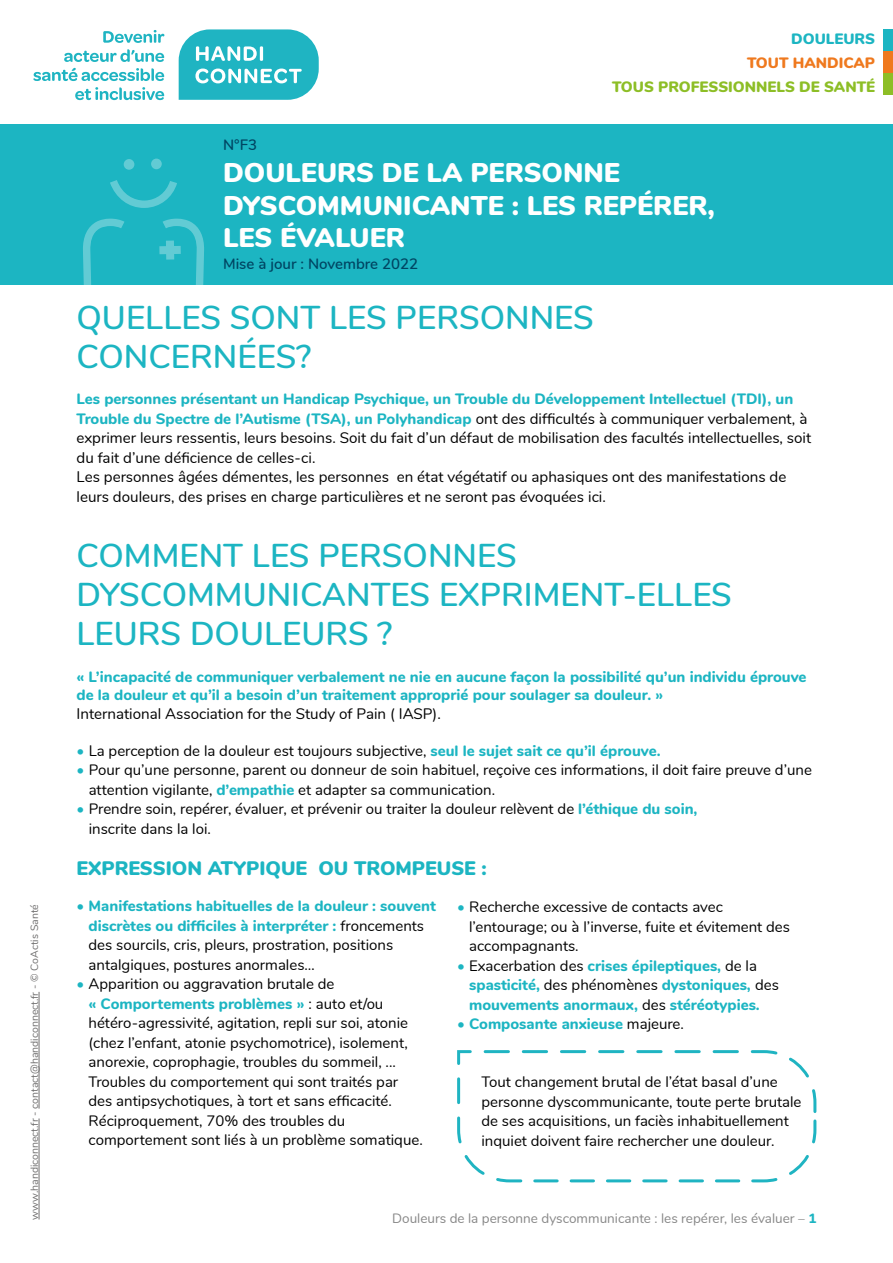
<style>
.page{position:relative;width:893px;height:1263px;background:#fff}
.page>*{position:absolute;margin:0;border:0;box-sizing:border-box;transform-origin:0 0}
.t1{font:600 33px/39px "Nunito";color:#1cb5c2}
.t2{font:900 27px/32.4px "Nunito";color:#fff}
.t3{font:900 19.5px "Nunito";color:#1cb5c2}
.t4{font:15.15px/19.5px "Nunito";color:#000}
.t5{font:15px/19.5px "Nunito";color:#000}
.t6{font:800 15px/19.5px "Nunito";color:#1cb5c2}
.t7{font:600 15px "Nunito";color:#004562}
.t8{font:900 15px "Nunito";color:#8dbe26}
.t9{font:900 15px "Nunito";color:#ef791e}
.t10{font:900 15px "Nunito";color:#1cb5c2}
.t11{font:13.5px "Nunito";color:#878787}
.t12{font:10.5px "Nunito";color:#706f6f}
.s1{font-weight:400;font-size:15.15px;color:#000}
.s2{font-weight:800;font-size:15.15px;color:#1cb5c2}
.s3{font-weight:800;color:#1cb5c2}
.s4{font-weight:400;color:#000}
</style>
<div class="page">
<svg style="left:179px;top:29px;width:140px;height:71px;background:#48c1cd"></svg>
<svg style="left:103px;top:30px;width:61px;height:13px"></svg>
<svg style="left:64px;top:49px;width:100px;height:13px"></svg>
<svg style="left:33px;top:68px;width:131px;height:13px"></svg>
<svg style="left:75px;top:87px;width:89px;height:13px"></svg>
<div style="left:884px;top:29px;width:9px;height:22px;background:#1cb5c2"></div>
<div style="left:884px;top:51px;width:9px;height:22px;background:#ef791e"></div>
<div style="left:884px;top:73px;width:9px;height:22px;background:#8dbe26"></div>
<div style="left:0;top:124px;width:893px;height:160px;background:#1cb5c2"></div>
<svg style="left:110px;top:180px;width:67px;height:28px"></svg>
<svg style="left:151px;top:159px;width:11px;height:10px"></svg>
<svg style="left:124px;top:159px;width:10px;height:11px"></svg>
<svg style="left:83px;top:219px;width:41px;height:66px"></svg>
<svg style="left:159px;top:219px;width:45px;height:66px"></svg>
<hr style="left:39px;top:1118px;width:1px;height:101px;background:#706f6f">
<hr style="left:39px;top:992px;width:1px;height:116px;background:#706f6f">
<svg style="left:457px;top:1050px;width:360px;height:133px"></svg>
<p class="t12" style="left:27px;top:1219px;width:317px;rotate:-90deg">www.handiconnect.fr - contact@handiconnect.fr - © CoActis Santé</p>
<p class="t10" style="left:791px;top:28px;width:85px">DOULEURS</p>
<p class="t9" style="left:747px;top:52px;width:130px">TOUT HANDICAP</p>
<p class="t8" style="left:612px;top:76px;width:265px">TOUS PROFESSIONNELS DE SANTÉ</p>
<p class="t7" style="left:223px;top:133px;width:36px">N°F3</p>
<h2 class="t2" style="left:223px;top:155px;width:493px">DOULEURS DE LA PERSONNE<br>DYSCOMMUNICANTE : LES REPÉRER,<br>LES ÉVALUER</h2>
<p class="t7" style="left:223px;top:253px;width:197px">Mise à jour : Novembre 2022</p>
<h1 class="t1" style="left:77px;top:296px;width:519px">QUELLES SONT LES PERSONNES<br>CONCERNÉES?</h1>
<p class="t6" style="left:77px;top:388px;width:732px">Les personnes présentant un Handicap Psychique, un Trouble du Développement Intellectuel (TDI), un<br>Trouble du Spectre de l’Autisme (TSA), un Polyhandicap <span class="s1">ont des difficultés à communiquer verbalement, à</span></p>
<p class="t4" style="left:77px;top:427px;width:736px">exprimer leurs ressentis, leurs besoins. Soit du fait d’un défaut de mobilisation des facultés intellectuelles, soit du fait d’une déficience de celles-ci.<br>Les personnes âgées démentes, les personnes en état végétatif ou aphasiques ont des manifestations de leurs douleurs, des prises en charge particulières et ne seront pas évoquées ici.</p>
<h1 class="t1" style="left:77px;top:534px;width:657px">COMMENT LES PERSONNES<br>DYSCOMMUNICANTES EXPRIMENT-ELLES<br>LEURS DOULEURS ?</h1>
<p class="t6" style="left:77px;top:667px;width:732px;line-height:18px">« L’incapacité de communiquer verbalement ne nie en aucune façon la possibilité qu’un individu éprouve de la douleur et qu’il a besoin d’un traitement approprié pour soulager sa douleur. »</p>
<p class="t4" style="left:77px;top:703px;width:366px">International Association for the Study of Pain ( IASP).</p>
<p class="t5" style="left:77px;top:740px;width:586px"><span class="s2">•</span> La perception de la douleur est toujours subjective, <span class="s3">seul le sujet sait ce qu’il éprouve.</span></p>
<p class="t5" style="left:89px;top:759px;width:725px;text-indent:-12px"><span class="s2">•</span> Pour qu’une personne, parent ou donneur de soin habituel, reçoive ces informations, il doit faire preuve d’une attention vigilante, <span class="s3">d’empathie</span> et adapter sa communication.</p>
<p class="t5" style="left:89px;top:798px;width:610px;text-indent:-12px"><span class="s2">•</span> Prendre soin, repérer, évaluer, et prévenir ou traiter la douleur relèvent de <span class="s3">l’éthique du soin, </span>inscrite dans la loi.</p>
<h3 class="t3" style="left:77px;top:853px;width:412px">EXPRESSION ATYPIQUE OU TROMPEUSE :</h3>
<p class="t5" style="left:89px;top:895px;width:349px;text-indent:-12px"><span class="s3">• Manifestations habituelles de la douleur : souvent discrètes ou difficiles à interpréter :</span> froncements des sourcils, cris, pleurs, prostration, positions antalgiques, postures anormales…</p>
<p class="t5" style="left:89px;top:973px;width:336px;text-indent:-12px"><span class="s3">•</span> Apparition ou aggravation brutale de<br><span class="s3">« Comportements problèmes »</span> : auto et/ou hétéro-agressivité, agitation, repli sur soi, atonie (chez l’enfant, atonie psychomotrice), isolement, anorexie, coprophagie, troubles du sommeil, ...<br>Troubles du comportement qui sont traités par des antipsychotiques, à tort et sans efficacité.<br>Réciproquement, 70% des troubles du comportement sont liés à un problème somatique.</p>
<p class="t5" style="left:469px;top:896px;width:322px;text-indent:-12px"><span class="s3">•</span> Recherche excessive de contacts avec l’entourage; ou à l’inverse, fuite et évitement des accompagnants.</p>
<p class="t6" style="left:469px;top:955px;width:311px;text-indent:-12px">• <span class="s4">Exacerbation des</span> crises épileptiques, <span class="s4">de la </span>spasticité, <span class="s4">des phénomènes</span> dystoniques, <span class="s4">des </span>mouvements anormaux, <span class="s4">des</span> stéréotypies.</p>
<p class="t6" style="left:457px;top:1013px;width:228px">• Composante anxieuse <span class="s4">majeure.</span></p>
<p class="t5" style="left:481px;top:1071px;width:322px">Tout changement brutal de l’état basal d’une personne dyscommunicante, toute perte brutale de ses acquisitions, un faciès inhabituellement inquiet doivent faire rechercher une douleur.</p>
<p class="t11" style="left:392px;top:1208px;width:426px">Douleurs de la personne dyscommunicante : les repérer, les évaluer – <span class="s3">1</span></p>
</div>
